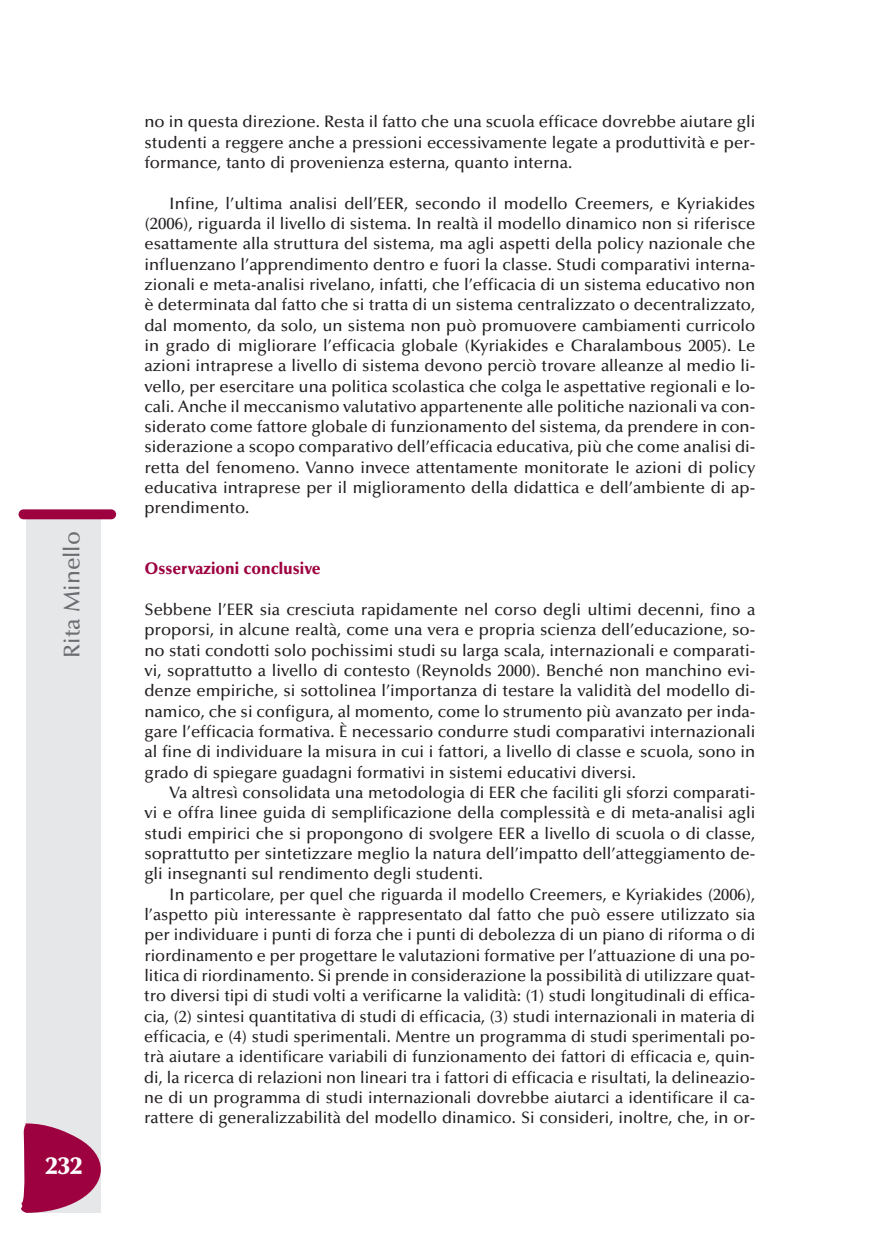
<style>
.page{position:relative;width:869px;height:1241px;background:#fff}
.page>*{position:absolute;margin:0;border:0;box-sizing:border-box;transform-origin:0 0}
.t1{font:900 24.5px "Optima";color:#fff}
.t2{font:500 22.75px "Optima";color:#6c6d70}
.t3{font:500 16.62px/20.3px "Optima";color:#231f20;text-align:justify}
.t4{font:900 16.62px "Optima";color:#9d0140;scale:.95 1}
</style>
<div class="page">
<div style="left:27px;top:517px;width:74px;height:695px;background:#e6e7e9"></div>
<div style="left:19px;top:509px;width:97px;height:10px;background:#9d0140;border-radius:5px"></div>
<svg style="left:21px;top:1122px;width:80px;height:90px"></svg>
<h2 class="t2" style="left:63px;top:657px;width:128px;rotate:-90deg">Rita Minello</h2>
<h1 class="t1" style="left:45px;top:1155px;width:38px">232</h1>
<p class="t3" style="left:144px;top:113px;width:612px">no in questa direzione. Resta il fatto che una scuola efficace dovrebbe aiutare gli studenti a reggere anche a pressioni eccessivamente legate a produttività e per&shy;formance, tanto di provenienza esterna, quanto interna.</p>
<p class="t3" style="left:144px;top:194px;width:612px;text-indent:25px">Infine, l’ultima analisi dell’EER, secondo il modello Creemers, e Kyriakides (2006), riguarda il livello di sistema. In realtà il modello dinamico non si riferisce esattamente alla struttura del sistema, ma agli aspetti della policy nazionale che influenzano l’apprendimento dentro e fuori la classe. Studi comparativi interna&shy;zionali e meta-analisi rivelano, infatti, che l’efficacia di un sistema educativo non è determinata dal fatto che si tratta di un sistema centralizzato o decentralizzato, dal momento, da solo, un sistema non può promuovere cambiamenti curricolo in grado di migliorare l’efficacia globale (Kyriakides e Charalambous 2005). Le azioni intraprese a livello di sistema devono perciò trovare alleanze al medio li&shy;vello, per esercitare una politica scolastica che colga le aspettative regionali e lo&shy;cali. Anche il meccanismo valutativo appartenente alle politiche nazionali va con&shy;siderato come fattore globale di funzionamento del sistema, da prendere in con&shy;siderazione a scopo comparativo dell’efficacia educativa, più che come analisi di&shy;retta del fenomeno. Vanno invece attentamente monitorate le azioni di policy educativa intraprese per il miglioramento della didattica e dell’ambiente di ap&shy;prendimento.</p>
<p class="t4" style="left:144px;top:562px;width:187px">Osservazioni conclusive</p>
<p class="t3" style="left:144px;top:601px;width:612px">Sebbene l’EER sia cresciuta rapidamente nel corso degli ultimi decenni, fino a proporsi, in alcune realtà, come una vera e propria scienza dell’educazione, so&shy;no stati condotti solo pochissimi studi su larga scala, internazionali e comparati&shy;vi, soprattutto a livello di contesto (Reynolds 2000). Benché non manchino evi&shy;denze empiriche, si sottolinea l’importanza di testare la validità del modello di&shy;namico, che si configura, al momento, come lo strumento più avanzato per inda&shy;gare l’efficacia formativa. È necessario condurre studi comparativi internazionali al fine di individuare la misura in cui i fattori, a livello di classe e scuola, sono in grado di spiegare guadagni formativi in sistemi educativi diversi.</p>
<p class="t3" style="left:144px;top:783px;width:612px;text-indent:25px">Va altresì consolidata una metodologia di EER che faciliti gli sforzi comparati&shy;vi e offra linee guida di semplificazione della complessità e di meta-analisi agli studi empirici che si propongono di svolgere EER a livello di scuola o di classe, soprattutto per sintetizzare meglio la natura dell’impatto dell’atteggiamento de&shy;gli insegnanti sul rendimento degli studenti.</p>
<p class="t3" style="left:144px;top:885px;width:612px;text-indent:25px">In particolare, per quel che riguarda il modello Creemers, e Kyriakides (2006), l’aspetto più interessante è rappresentato dal fatto che può essere utilizzato sia per individuare i punti di forza che i punti di debolezza di un piano di riforma o di riordinamento e per progettare le valutazioni formative per l’attuazione di una po&shy;litica di riordinamento. Si prende in considerazione la possibilità di utilizzare quat&shy;tro diversi tipi di studi volti a verificarne la validità: (1) studi longitudinali di effica&shy;cia, (2) sintesi quantitativa di studi di efficacia, (3) studi internazionali in materia di efficacia, e (4) studi sperimentali. Mentre un programma di studi sperimentali po&shy;trà aiutare a identificare variabili di funzionamento dei fattori di efficacia e, quin&shy;di, la ricerca di relazioni non lineari tra i fattori di efficacia e risultati, la delineazio&shy;ne di un programma di studi internazionali dovrebbe aiutarci a identificare il ca&shy;rattere di generalizzabilità del modello dinamico. Si consideri, inoltre, che, in or-</p>
</div>
